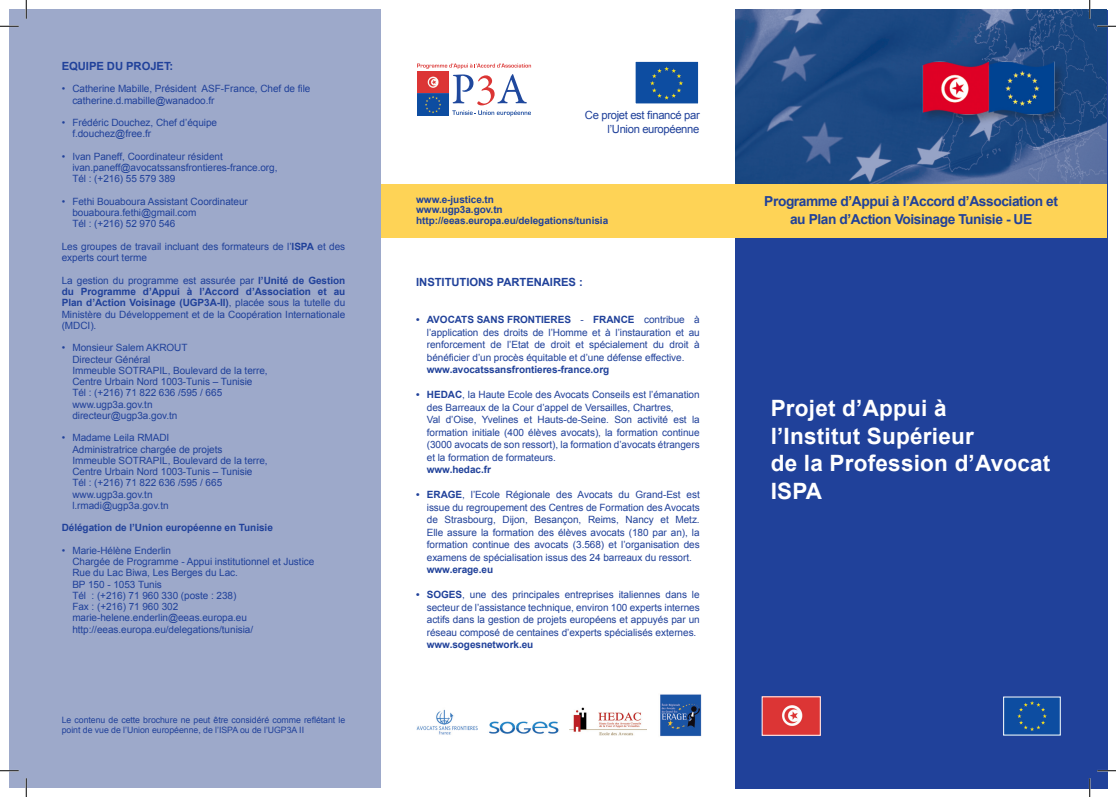
<style>
.page{position:relative;width:1116px;height:797px;background:#fff}
.page>*{position:absolute;margin:0;border:0;box-sizing:border-box;transform-origin:0 0}
.t1{font:700 22.5px "Arial";letter-spacing:.01em;color:#fff}
.t2{font:700 13.75px/18.1px "Arial";letter-spacing:-.03em;color:#20419a;text-align:center}
.t3{font:700 11.25px "Arial";letter-spacing:-.005em;color:#20419a}
.t4{font:11.25px/13.8px "Arial";letter-spacing:-.03em;color:#20419a;text-align:right}
.t5{font:10px/12.5px "Arial";letter-spacing:-.005em;color:#20419a;text-align:justify}
.t6{font:700 10px "Arial";letter-spacing:-.005em;color:#20419a}
.t7{font:8.75px/10px "Arial";letter-spacing:-.005em;color:#20419a}
.s1{font-weight:700}
</style>
<div class="page">
<div style="left:735px;top:10px;width:372px;height:778px;background:#20419a"></div>
<img style="left:735px;top:9px;width:371px;height:176px">
<div style="left:381px;top:185px;width:725px;height:53px;background:#fed356"></div>
<div style="left:9px;top:9px;width:372px;height:778px;background:#9da9ca"></div>
<img style="left:1005px;top:698px;width:53px;height:35px">
<img style="left:763px;top:698px;width:55px;height:35px">
<div style="left:920px;top:59px;width:146px;height:67px;background:#231f20;opacity:.4"></div>
<img style="left:922px;top:61px;width:132px;height:53px">
<svg style="left:417px;top:64px;width:114px;height:52px"></svg>
<img style="left:637px;top:63px;width:59px;height:39px">
<div style="left:635px;top:61px;width:63px;height:43px;border:1px solid #fff"></div>
<img style="left:416px;top:709px;width:61px;height:26px">
<img style="left:489px;top:721px;width:70px;height:13px">
<img style="left:660px;top:694px;width:42px;height:43px">
<img style="left:570px;top:707px;width:76px;height:28px">
<svg style="left:0;top:25px;width:19px;height:2px"></svg>
<svg style="left:1097px;top:25px;width:18px;height:2px"></svg>
<svg style="left:0;top:770px;width:19px;height:1px"></svg>
<svg style="left:1097px;top:770px;width:18px;height:1px"></svg>
<svg style="left:25px;top:0;width:2px;height:19px"></svg>
<svg style="left:25px;top:778px;width:2px;height:19px"></svg>
<svg style="left:1088px;top:0;width:2px;height:19px"></svg>
<svg style="left:1088px;top:778px;width:2px;height:19px"></svg>
<p class="t3" style="left:62px;top:59px;width:113px">EQUIPE DU PROJET:</p>
<p class="t5" style="left:62px;top:83px;width:250px">• Catherine Mabille, Président ASF-France, Chef de file</p>
<p class="t5" style="left:72px;top:94px;width:144px">catherine.d.mabille@wanadoo.fr</p>
<p class="t5" style="left:62px;top:116px;width:157px">• Frédéric Douchez, Chef d’équipe</p>
<p class="t5" style="left:72px;top:128px;width:80px">f.douchez@free.fr</p>
<p class="t5" style="left:62px;top:150px;width:163px">• Ivan Paneff, Coordinateur résident</p>
<p class="t5" style="left:72px;top:161px;width:207px">ivan.paneff@avocatssansfrontieres-france.org,</p>
<p class="t5" style="left:72px;top:173px;width:105px">Tél : (+216) 55 579 389</p>
<p class="t5" style="left:62px;top:195px;width:188px">• Fethi Bouaboura Assistant Coordinateur</p>
<p class="t5" style="left:72px;top:206px;width:125px">bouaboura.fethi@gmail.com</p>
<p class="t5" style="left:72px;top:218px;width:105px">Tél : (+216) 52 970 546</p>
<p class="t5" style="left:62px;top:241px;width:285px;line-height:11.2px">Les groupes de travail incluant des formateurs de l’<span class="s1">ISPA</span> et des experts court terme</p>
<p class="t5" style="left:62px;top:275px;width:285px;line-height:11.2px">La gestion du programme est assurée par <span class="s1">l’Unité de Gestion du Programme d’Appui à l’Accord d’Association et au Plan d’Action Voisinage (UGP3A-II)</span>, placée sous la tutelle du Ministère du Développement et de la Coopération Internationale (MDCI).</p>
<p class="t5" style="left:62px;top:341px;width:127px">• Monsieur Salem AKROUT</p>
<p class="t5" style="left:72px;top:353px;width:80px">Directeur Général</p>
<p class="t5" style="left:72px;top:364px;width:197px">Immeuble SOTRAPIL, Boulevard de la terre,</p>
<p class="t5" style="left:72px;top:375px;width:182px">Centre Urbain Nord 1003-Tunis – Tunisie</p>
<p class="t5" style="left:72px;top:386px;width:151px">Tél : (+216) 71 822 636 /595 / 665</p>
<p class="t5" style="left:72px;top:398px;width:82px">www.ugp3a.gov.tn</p>
<p class="t5" style="left:72px;top:409px;width:107px">directeur@ugp3a.gov.tn</p>
<p class="t5" style="left:62px;top:431px;width:109px">• Madame Leila RMADI</p>
<p class="t5" style="left:72px;top:443px;width:152px">Administratrice chargée de projets</p>
<p class="t5" style="left:72px;top:454px;width:197px">Immeuble SOTRAPIL, Boulevard de la terre,</p>
<p class="t5" style="left:72px;top:465px;width:182px">Centre Urbain Nord 1003-Tunis – Tunisie</p>
<p class="t5" style="left:72px;top:476px;width:151px">Tél : (+216) 71 822 636 /595 / 665</p>
<p class="t5" style="left:72px;top:488px;width:82px">www.ugp3a.gov.tn</p>
<p class="t5" style="left:72px;top:499px;width:98px">l.rmadi@ugp3a.gov.tn</p>
<p class="t6" style="left:62px;top:521px;width:213px">Délégation de l’Union européenne en Tunisie</p>
<p class="t5" style="left:62px;top:544px;width:111px">• Marie-Hélène Enderlin</p>
<p class="t5" style="left:72px;top:555px;width:243px">Chargée de Programme - Appui institutionnel et Justice</p>
<p class="t5" style="left:72px;top:566px;width:167px">Rue du Lac Biwa, Les Berges du Lac.</p>
<p class="t5" style="left:72px;top:578px;width:91px">BP 150 - 1053 Tunis</p>
<p class="t5" style="left:72px;top:589px;width:166px">Tél : (+216) 71 960 330 (poste : 238)</p>
<p class="t5" style="left:72px;top:600px;width:107px">Fax : (+216) 71 960 302</p>
<p class="t5" style="left:72px;top:611px;width:176px">marie-helene.enderlin@eeas.europa.eu</p>
<p class="t5" style="left:72px;top:623px;width:182px">http://eeas.europa.eu/delegations/tunisia/</p>
<p class="t7" style="left:62px;top:714px;width:285px">Le contenu de cette brochure ne peut être considéré comme reflétant le point de vue de l’Union européenne, de l’ISPA ou de l’UGP3A II</p>
<p class="t4" style="left:585px;top:109px;width:116px">Ce projet est financé par l’Union européenne</p>
<p class="t6" style="left:416px;top:193px;width:79px">www.e-justice.tn</p>
<p class="t6" style="left:416px;top:203px;width:88px">www.ugp3a.gov.tn</p>
<p class="t6" style="left:416px;top:214px;width:193px">http://eeas.europa.eu/delegations/tunisia</p>
<p class="t3" style="left:416px;top:275px;width:168px">INSTITUTIONS PARTENAIRES :</p>
<p class="t5" style="left:427px;top:313px;width:274px;text-indent:-11px"><span class="s1">• AVOCATS SANS FRONTIERES</span> - <span class="s1">FRANCE</span> contribue à l’application des droits de l’Homme et à l’instauration et au renforcement de l’Etat de droit et spécialement du droit à bénéficier d’un procès équitable et d’une défense effective.</p>
<p class="t6" style="left:427px;top:363px;width:184px">www.avocatssansfrontieres-france.org</p>
<p class="t5" style="left:427px;top:388px;width:274px;text-indent:-11px"><span class="s1">• HEDAC</span>, la Haute Ecole des Avocats Conseils est l’émanation des Barreaux de la Cour d’appel de Versailles, Chartres,</p>
<p class="t5" style="left:427px;top:413px;width:274px">Val d’Oise, Yvelines et Hauts-de-Seine. Son activité est la formation initiale (400 élèves avocats), la formation continue (3000 avocats de son ressort), la formation d’avocats étrangers et la formation de formateurs.</p>
<p class="t6" style="left:427px;top:463px;width:66px">www.hedac.fr</p>
<p class="t5" style="left:427px;top:488px;width:274px;text-indent:-11px"><span class="s1">• ERAGE</span>, l’Ecole Régionale des Avocats du Grand-Est est issue du regroupement des Centres de Formation des Avocats de Strasbourg, Dijon, Besançon, Reims, Nancy et Metz.<br>Elle assure la formation des élèves avocats (180 par an), la formation continue des avocats (3.568) et l’organisation des examens de spécialisation issus des 24 barreaux du ressort.</p>
<p class="t6" style="left:427px;top:563px;width:68px">www.erage.eu</p>
<p class="t5" style="left:427px;top:588px;width:274px;text-indent:-11px"><span class="s1">• SOGES</span>, une des principales entreprises italiennes dans le secteur de l’assistance technique, environ 100 experts internes actifs dans la gestion de projets européens et appuyés par un réseau composé de centaines d’experts spécialisés externes.</p>
<p class="t6" style="left:427px;top:638px;width:108px">www.sogesnetwork.eu</p>
<p class="t2" style="left:764px;top:193px;width:295px">Programme d’Appui à l’Accord d’Association et au Plan d’Action Voisinage Tunisie - UE</p>
<p class="t1" style="left:770px;top:393px;width:177px">Projet d’Appui à</p>
<p class="t1" style="left:770px;top:421px;width:205px">l’Institut Supérieur</p>
<p class="t1" style="left:770px;top:448px;width:281px">de la Profession d’Avocat</p>
<p class="t1" style="left:770px;top:476px;width:53px">ISPA</p>
</div>
